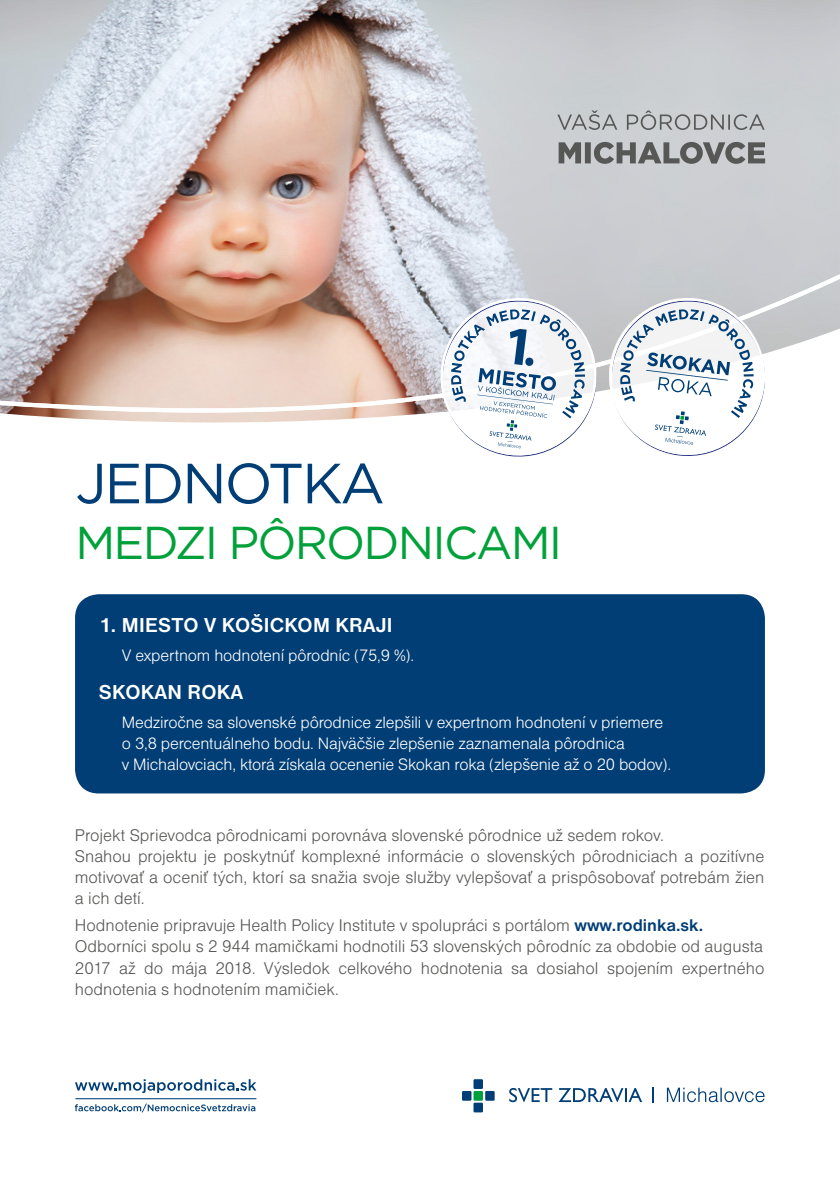
<style>
.page{position:relative;width:840px;height:1191px;background:#fff}
.page>*{position:absolute;margin:0;border:0;box-sizing:border-box;transform-origin:0 0}
.t1{font:56.6px "Gotham";letter-spacing:-.04em;color:#003e75}
.t2{font:46px "Gotham";letter-spacing:-.04em;color:#00a13a}
.t3{font:700 21px "Nimbus Sans DOT";letter-spacing:.015em;color:#fff}
.t4{font:17.6px/21.2px "Nimbus Sans DOT Ligh";color:#575756}
.t5{font:17.2px/20.6px "Nimbus Sans DOT Ligh";letter-spacing:-.01em;color:#fff}
.s1{font-family:"Nimbus Sans DOT";font-weight:700;color:#003e75}
</style>
<div class="page">
<svg style="left:75px;top:1079px;width:181px;height:14px"></svg>
<svg style="left:75px;top:1103px;width:180px;height:9px"></svg>
<hr style="left:75px;top:1098px;width:181px;height:1px;background:#003e75">
<img style="left:0;top:0;width:839px;height:273px">
<svg style="left:0;top:273px;width:839px;height:139px;background:#cfb8af"></svg>
<div style="left:75px;top:594px;width:689px;height:199px;background:#003e75;border-radius:24px"></div>
<svg style="left:652px;top:1087px;width:1px;height:15px"></svg>
<svg style="left:509px;top:1088px;width:132px;height:14px"></svg>
<div style="left:473px;top:1079px;width:9px;height:10px;background:#003e75"></div>
<div style="left:473px;top:1091px;width:9px;height:9px;background:#00a13a"></div>
<div style="left:485px;top:1091px;width:9px;height:9px;background:#003e75"></div>
<div style="left:461px;top:1091px;width:10px;height:9px;background:#003e75"></div>
<div style="left:473px;top:1102px;width:9px;height:10px;background:#003e75"></div>
<svg style="left:666px;top:1087px;width:98px;height:15px"></svg>
<svg style="left:557px;top:110px;width:207px;height:20px;background:#b4b6b9"></svg>
<svg style="left:558px;top:142px;width:206px;height:22px;background:#8d8e8f"></svg>
<svg style="left:434px;top:292px;width:336px;height:165px"></svg>
<h1 class="t1" style="left:75px;top:447px;width:311px">JEDNOTKA</h1>
<h2 class="t2" style="left:75px;top:513px;width:488px">MEDZI PÔRODNICAMI</h2>
<p class="t3" style="left:99px;top:613px;width:295px">1. MIESTO V KOŠICKOM KRAJI</p>
<p class="t5" style="left:122px;top:645px;width:294px">V expertnom hodnotení pôrodníc (75,9 %).</p>
<p class="t3" style="left:99px;top:680px;width:146px">SKOKAN ROKA</p>
<p class="t5" style="left:122px;top:712px;width:550px">Medziročne sa slovenské pôrodnice zlepšili v expertnom hodnotení v priemere o 3,8 percentuálneho bodu. Najväčšie zlepšenie zaznamenala pôrodnica<br>v Michalovciach, ktorá získala ocenenie Skokan roka (zlepšenie až o 20 bodov).</p>
<p class="t4" style="left:75px;top:824px;width:690px">Projekt Sprievodca pôrodnicami porovnáva slovenské pôrodnice už sedem rokov.<br>Snahou projektu je poskytnúť komplexné informácie o slovenských pôrodniciach a pozitívne motivovať a oceniť tých, ktorí sa snažia svoje služby vylepšovať a prispôsobovať potrebám žien a ich detí.</p>
<p class="t4" style="left:75px;top:915px;width:690px">Hodnotenie pripravuje Health Policy Institute v spolupráci s portálom <span class="s1">www.rodinka.sk.<br></span>Odborníci spolu s 2 944 mamičkami hodnotili 53 slovenských pôrodníc za obdobie od augusta 2017 až do mája 2018. Výsledok celkového hodnotenia sa dosiahol spojením expertného hodnotenia s hodnotením mamičiek.</p>
</div>
